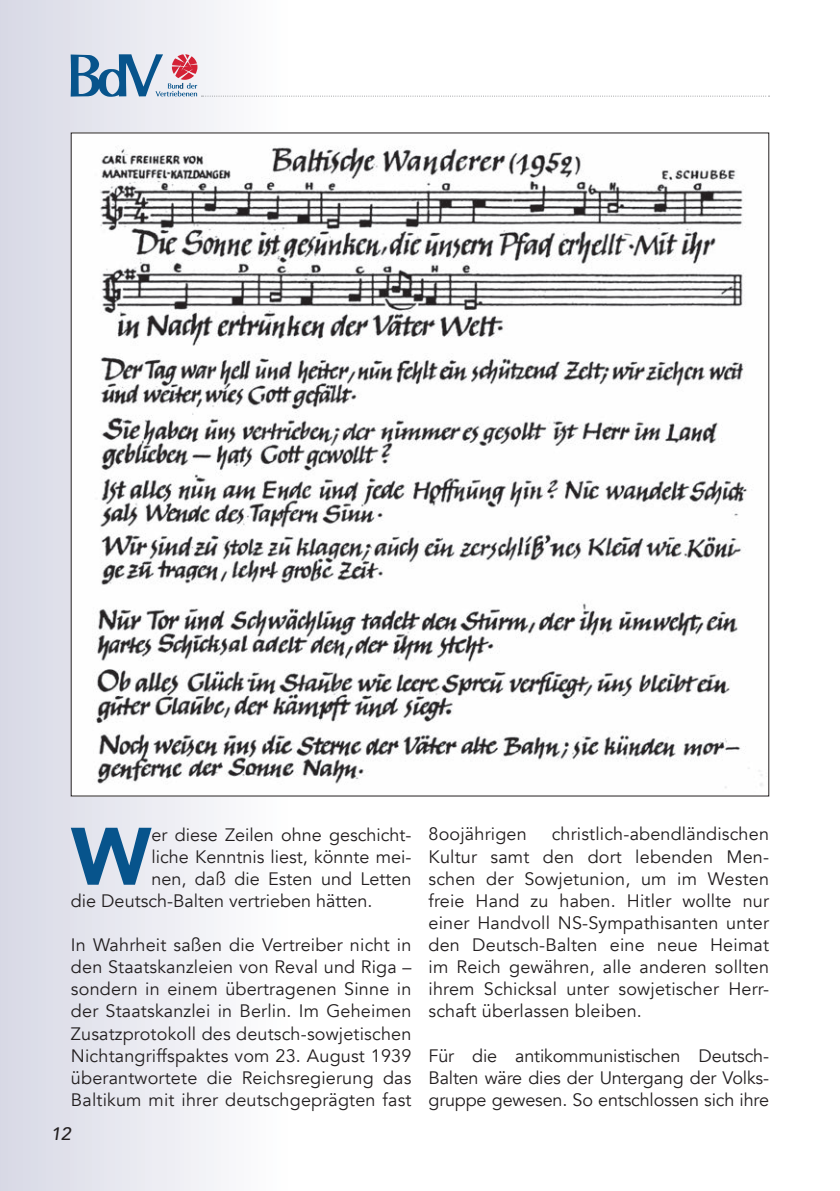
<style>
.page{position:relative;width:840px;height:1191px;background:#fff}
.page>*{position:absolute;margin:0;border:0;box-sizing:border-box;transform-origin:0 0}
.t1{font:900 80.4px "Avenir";color:#07548c}
.t2{font:18px/22.2px "Avenir";color:#231f20;text-align:justify}
.t3{font:italic 500 18px "Avenir";color:#231f20}
</style>
<div class="page">
<div style="left:0;top:0;width:463px;height:1191px;background:linear-gradient(to right,#dcdde8,#fff)"></div>
<svg style="left:71px;top:54px;width:698px;height:43px"></svg>
<img style="left:73px;top:135px;width:690px;height:659px">
<h1 class="t1" style="left:71px;top:788px;width:82px">W</h1>
<p class="t2" style="left:151px;top:823px;width:261px">er diese Zeilen ohne geschicht-</p>
<p class="t2" style="left:151px;top:845px;width:261px">liche Kenntnis liest, könnte mei-</p>
<p class="t2" style="left:151px;top:867px;width:261px">nen, daß die Esten und Letten</p>
<p class="t2" style="left:71px;top:890px;width:303px">die Deutsch-Balten vertrieben hätten.</p>
<p class="t2" style="left:71px;top:934px;width:342px">In Wahrheit saßen die Vertreiber nicht in den Staatskanzleien von Reval und Riga – sondern in einem übertragenen Sinne in der Staatskanzlei in Berlin. Im Geheimen Zusatzprotokoll des deutsch-sowjetischen Nichtangriffspaktes vom 23. August 1939 überantwortete die Reichsregierung das Baltikum mit ihrer deutschgeprägten fast</p>
<p class="t3" style="left:51px;top:1122px;width:21px">12</p>
<p class="t2" style="left:428px;top:823px;width:342px;text-indent:123px">christlich-abendländischen Kultur samt den dort lebenden Men&shy;schen der Sowjetunion, um im Westen freie Hand zu haben. Hitler wollte nur einer Handvoll NS-Sympathisanten unter den Deutsch-Balten eine neue Heimat im Reich gewähren, alle anderen sollten ihrem Schicksal unter sowjetischer Herr&shy;schaft überlassen bleiben.</p>
<p class="t2" style="left:428px;top:1044px;width:342px">Für die antikommunistischen Deutsch-Balten wäre dies der Untergang der Volks&shy;gruppe gewesen. So entschlossen sich ihre</p>
<p class="t2" style="left:428px;top:823px;width:100px">8oojährigen</p>
</div>
